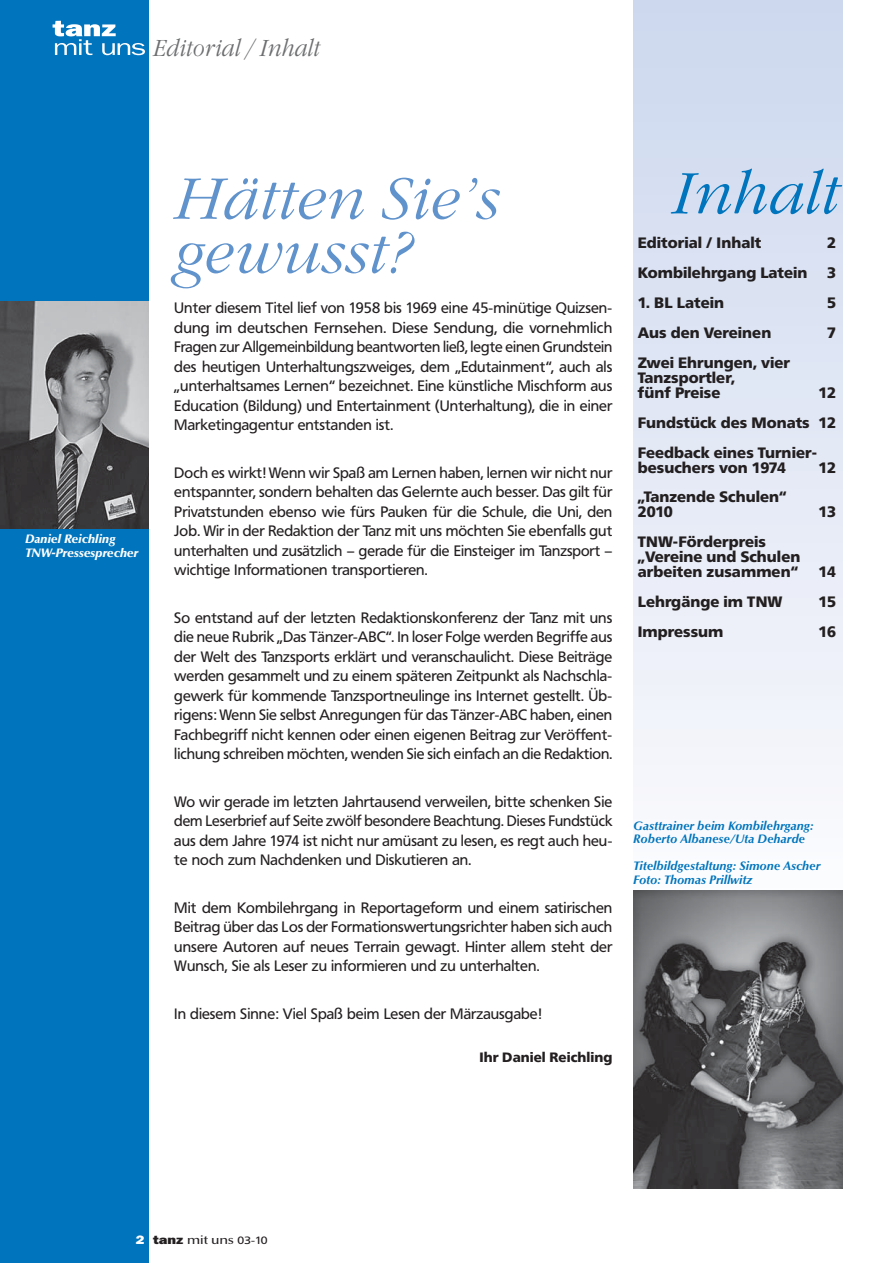
<style>
.page{position:relative;width:893px;height:1263px;background:#fff}
.page>*{position:absolute;margin:0;border:0;box-sizing:border-box;transform-origin:0 0}
.t1{font:italic 300 60px/54px "Garamond Itc T";color:#6092cc}
.t2{font:italic 300 60px "Garamond Itc T";color:#0074bc}
.t3{font:italic 300 24px "Garamond Itc T";color:#6d6e70;scale:.9 1}
.t4{font:15px/19.5px "Frutiger BQ";color:#231f20;text-align:justify}
.t5{font:900 15px/15px "Frutiger BQ";color:#231f20}
.t6{font:900 13.5px "Frutiger BQ";color:#231f20}
.t7{font:italic 700 12px/13.5px "Optima BQ";color:#0074bc}
.t8{font:italic 900 12px/13.5px "Optima BQ";color:#fff}
.t9{font:500 12px "Optima BQ";letter-spacing:-.01em;color:#231f20;scale:1.2 1}
.t10{font:800 12px "Franklin ITCBQ";color:#fff;scale:1.2 1}
.s1{font-family:"Franklin ITCBQ";font-weight:800}
.s2{font-family:"Frutiger BQ";font-weight:400;font-size:10.5px}
</style>
<div class="page">
<div style="left:634px;top:0;width:208px;height:913px;background:linear-gradient(to bottom,#ccd7ee,#fbfbfe)"></div>
<div style="left:0;top:0;width:149px;height:1263px;background:#0074bc"></div>
<svg style="left:53px;top:21px;width:92px;height:34px"></svg>
<img style="left:634px;top:890px;width:208px;height:299px">
<img style="left:0;top:302px;width:149px;height:227px">
<h2 class="t3" style="left:153px;top:38px;width:187px">Editorial / Inhalt</h2>
<p class="t8" style="left:25px;top:533px;width:114px">Daniel Reichling<br>TNW-Pressesprecher</p>
<h1 class="t1" style="left:174px;top:178px;width:327px">Hätten Sie’s gewusst?</h1>
<p class="t4" style="left:174px;top:299px;width:440px">Unter diesem Titel lief von 1958 bis 1969 eine 45-minütige Quizsen&shy;dung im deutschen Fernsehen. Diese Sendung, die vornehmlich Fragen zur Allgemeinbildung beantworten ließ, legte einen Grundstein des heutigen Unterhaltungszweiges, dem „Edutainment“, auch als „unterhaltsames Lernen“ bezeichnet. Eine künstliche Mischform aus Education (Bildung) und Entertainment (Unterhaltung), die in einer Marketingagentur entstanden ist.</p>
<p class="t4" style="left:174px;top:464px;width:440px">Doch es wirkt! Wenn wir Spaß am Lernen haben, lernen wir nicht nur entspannter, sondern behalten das Gelernte auch besser. Das gilt für Privatstunden ebenso wie fürs Pauken für die Schule, die Uni, den Job. Wir in der Redaktion der Tanz mit uns möchten Sie ebenfalls gut unterhalten und zusätzlich – gerade für die Einsteiger im Tanzsport – wichtige Informationen transportieren.</p>
<p class="t4" style="left:174px;top:609px;width:440px">So entstand auf der letzten Redaktionskonferenz der Tanz mit uns die neue Rubrik „Das Tänzer-ABC“. In loser Folge werden Begriffe aus der Welt des Tanzsports erklärt und veranschaulicht. Diese Beiträge werden gesammelt und zu einem späteren Zeitpunkt als Nachschla&shy;gewerk für kommende Tanzsportneulinge ins Internet gestellt. Üb&shy;rigens: Wenn Sie selbst Anregungen für das Tänzer-ABC haben, einen Fachbegriff nicht kennen oder einen eigenen Beitrag zur Veröffent&shy;lichung schreiben möchten, wenden Sie sich einfach an die Redaktion.</p>
<p class="t4" style="left:174px;top:793px;width:439px">Wo wir gerade im letzten Jahrtausend verweilen, bitte schenken Sie dem Leserbrief auf Seite zwölf besondere Beachtung. Dieses Fundstück aus dem Jahre 1974 ist nicht nur amüsant zu lesen, es regt auch heu&shy;te noch zum Nachdenken und Diskutieren an.</p>
<p class="t4" style="left:174px;top:899px;width:439px">Mit dem Kombilehrgang in Reportageform und einem satirischen Beitrag über das Los der Formationswertungsrichter haben sich auch unsere Autoren auf neues Terrain gewagt. Hinter allem steht der Wunsch, Sie als Leser zu informieren und zu unterhalten.</p>
<p class="t4" style="left:174px;top:1005px;width:369px">In diesem Sinne: Viel Spaß beim Lesen der Märzausgabe!</p>
<p class="t6" style="left:479px;top:1052px;width:134px">Ihr Daniel Reichling</p>
<h1 class="t2" style="left:672px;top:168px;width:169px">Inhalt</h1>
<p class="t5" style="left:638px;top:237px;width:125px">Editorial / Inhalt</p>
<p class="t5" style="left:827px;top:237px;width:11px">2</p>
<p class="t5" style="left:638px;top:267px;width:171px">Kombilehrgang Latein</p>
<p class="t5" style="left:827px;top:267px;width:11px">3</p>
<p class="t5" style="left:638px;top:297px;width:88px">1. BL Latein</p>
<p class="t5" style="left:827px;top:297px;width:11px">5</p>
<p class="t5" style="left:638px;top:327px;width:135px">Aus den Vereinen</p>
<p class="t5" style="left:827px;top:327px;width:11px">7</p>
<p class="t5" style="left:638px;top:357px;width:154px">Zwei Ehrungen, vier<br>Tanzsportler,<br>fünf Preise</p>
<p class="t5" style="left:638px;top:379px;width:200px;line-height:29.8px;text-align:justify;text-indent:181px">12<br>Fundstück des Monats 12<br>Feedback eines Turnier-</p>
<p class="t5" style="left:638px;top:461px;width:150px">besuchers von 1974</p>
<p class="t5" style="left:818px;top:461px;width:19px">12</p>
<p class="t5" style="left:638px;top:491px;width:150px">„Tanzende Schulen“<br>2010</p>
<p class="t5" style="left:818px;top:506px;width:19px">13</p>
<p class="t5" style="left:638px;top:536px;width:164px">TNW-Förderpreis „Vereine und Schulen arbeiten zusammen“</p>
<p class="t5" style="left:818px;top:566px;width:19px">14</p>
<p class="t5" style="left:638px;top:596px;width:146px">Lehrgänge im TNW</p>
<p class="t5" style="left:818px;top:596px;width:19px">15</p>
<p class="t5" style="left:638px;top:626px;width:87px">Impressum</p>
<p class="t5" style="left:818px;top:626px;width:19px">16</p>
<p class="t7" style="left:634px;top:819px;width:181px">Gasttrainer beim Kombilehrgang:<br>Roberto Albanese/Uta Deharde</p>
<p class="t7" style="left:634px;top:860px;width:189px">Titelbildgestaltung: Simone Ascher<br>Foto: Thomas Prillwitz</p>
<p class="t10" style="left:136px;top:1236px;width:9px">2</p>
<p class="t9" style="left:153px;top:1235px;width:97px"><span class="s1">tanz</span> mit uns <span class="s2">03-10</span></p>
</div>
